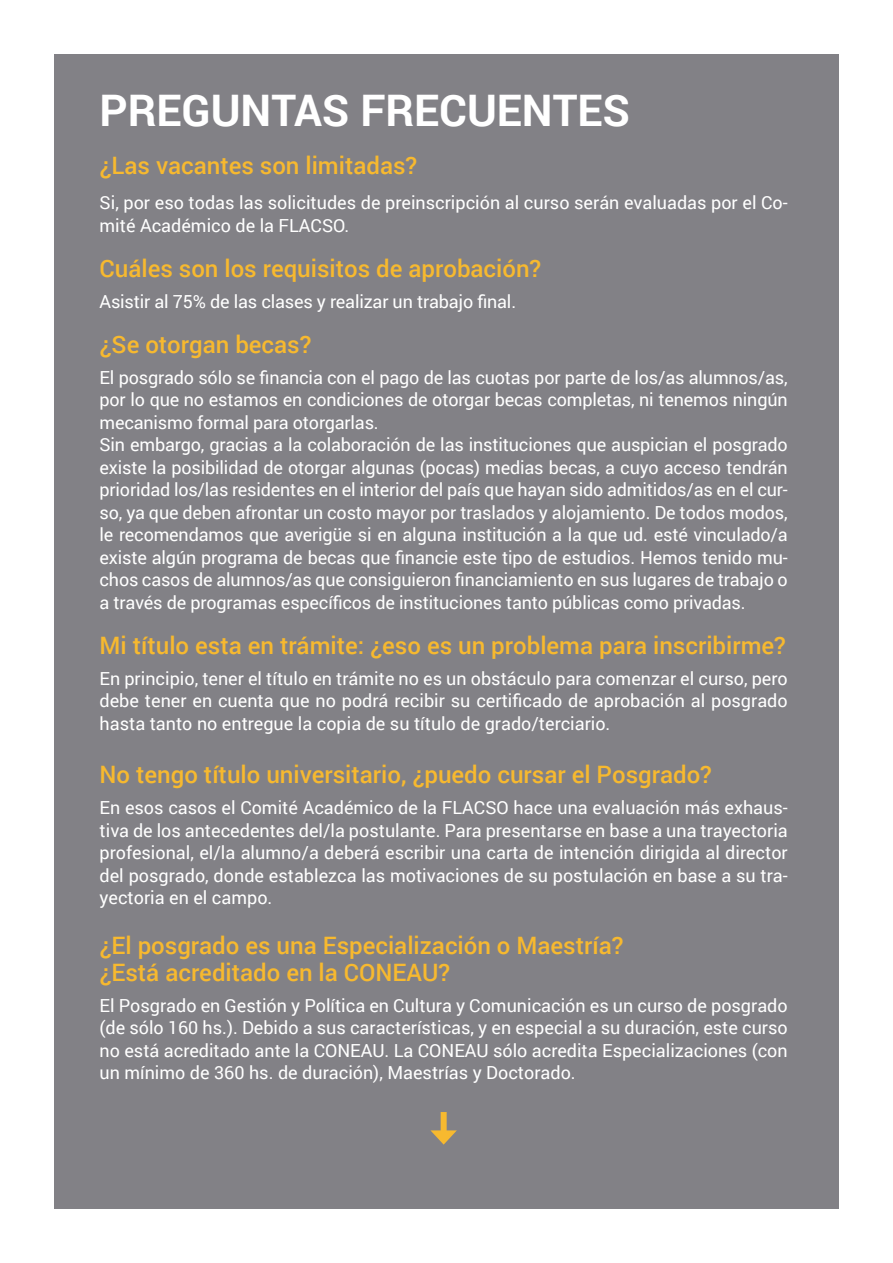
<style>
.page{position:relative;width:893px;height:1263px;background:#fff}
.page>*{position:absolute;margin:0;border:0;box-sizing:border-box;transform-origin:0 0}
.t1{font:700 43.5px "Roboto";color:#fff}
.t2{font:500 24px/27px "Roboto";color:#f7b92f}
.t3{font:18px/22.5px "Roboto";letter-spacing:-.01em;color:#fff;text-align:justify}
</style>
<div class="page">
<div style="left:54px;top:54px;width:785px;height:1155px;background:#828186"></div>
<div style="left:441px;top:1112px;width:6px;height:24px;background:#f7b92f"></div>
<svg style="left:430px;top:1130px;width:27px;height:14px"></svg>
<h1 class="t1" style="left:100px;top:80px;width:532px">PREGUNTAS FRECUENTES</h1>
<h2 class="t2" style="left:100px;top:151px;width:319px">¿Las vacantes son limitadas?</h2>
<p class="t3" style="left:100px;top:191px;width:690px">Si, por eso todas las solicitudes de preinscripción al curso serán evaluadas por el Co&shy;mité Académico de la FLACSO.</p>
<h2 class="t2" style="left:100px;top:254px;width:443px">Cuáles son los requisitos de aprobación?</h2>
<p class="t3" style="left:100px;top:289px;width:418px">Asistir al 75% de las clases y realizar un trabajo final.</p>
<h2 class="t2" style="left:100px;top:330px;width:213px">¿Se otorgan becas?</h2>
<p class="t3" style="left:100px;top:365px;width:690px;text-align:left">El posgrado sólo se financia con el pago de las cuotas por parte de los/as alumnos/as, por lo que no estamos en condiciones de otorgar becas completas, ni tenemos ningún mecanismo formal para otorgarlas.<br>Sin embargo, gracias a la colaboración de las instituciones que auspician el posgrado existe la posibilidad de otorgar algunas (pocas) medias becas, a cuyo acceso tendrán prioridad los/las residentes en el interior del país que hayan sido admitidos/as en el cur&shy;so, ya que deben afrontar un costo mayor por traslados y alojamiento. De todos modos, le recomendamos que averigüe si en alguna institución a la que ud. esté vinculado/a existe algún programa de becas que financie este tipo de estudios. Hemos tenido mu&shy;chos casos de alumnos/as que consiguieron financiamiento en sus lugares de trabajo o a través de programas específicos de instituciones tanto públicas como privadas.</p>
<h2 class="t2" style="left:100px;top:631px;width:688px">Mi título esta en trámite: ¿eso es un problema para inscribirme?</h2>
<p class="t3" style="left:100px;top:666px;width:690px">En principio, tener el título en trámite no es un obstáculo para comenzar el curso, pero debe tener en cuenta que no podrá recibir su certificado de aprobación al posgrado hasta tanto no entregue la copia de su título de grado/terciario.</p>
<h2 class="t2" style="left:100px;top:760px;width:614px">No tengo título universitario, ¿puedo cursar el Posgrado?</h2>
<p class="t3" style="left:100px;top:796px;width:690px">En esos casos el Comité Académico de la FLACSO hace una evaluación más exhaus&shy;tiva de los antecedentes del/la postulante. Para presentarse en base a una trayectoria profesional, el/la alumno/a deberá escribir una carta de intención dirigida al director del posgrado, donde establezca las motivaciones de su postulación en base a su tra&shy;yectoria en el campo.</p>
<h2 class="t2" style="left:100px;top:931px;width:525px">¿El posgrado es una Especialización o Maestría? ¿Está acreditado en la CONEAU?</h2>
<p class="t3" style="left:100px;top:993px;width:690px">El Posgrado en Gestión y Política en Cultura y Comunicación es un curso de posgrado (de sólo 160 hs.). Debido a sus características, y en especial a su duración, este curso no está acreditado ante la CONEAU. La CONEAU sólo acredita Especializaciones (con un mínimo de 360 hs. de duración), Maestrías y Doctorado.</p>
</div>
